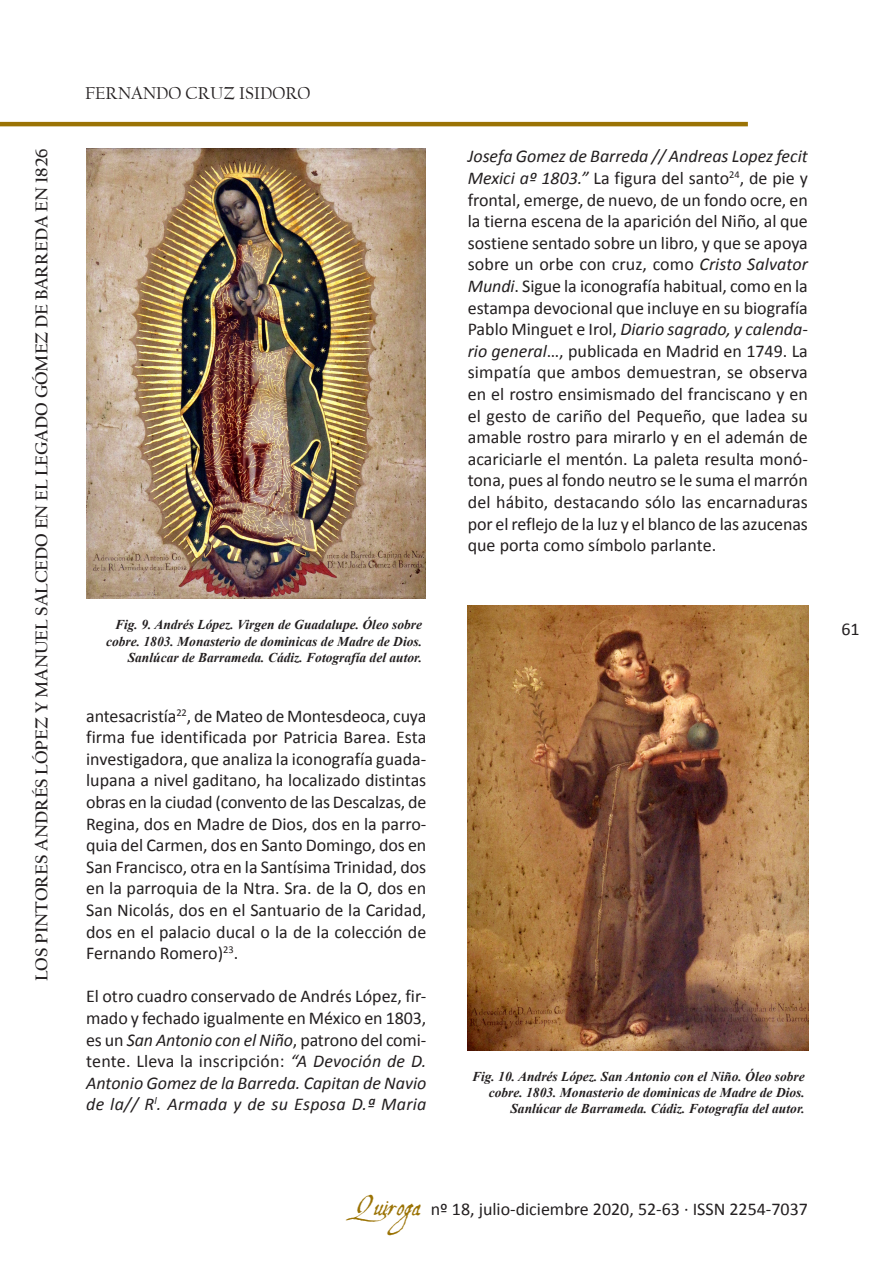
<style>
.page{position:relative;width:893px;height:1263px;background:#fff}
.page>*{position:absolute;margin:0;border:0;box-sizing:border-box;transform-origin:0 0}
.cuerpo_de_texto{font:18px/21.6px "Calibri";color:#231f20;text-align:justify}
.t1{font:700 18px "Californian FB";color:#231f20}
.t2{font:18px "Californian FB";color:#231f20}
.pie_de_foto{font:italic 700 13.5px/16.2px "Times New Roman";color:#231f20;text-align:right}
.s1{font-style:italic}
.s2{font-family:"Aquiline";font-size:27px;color:#9b7305}
</style>
<div class="page">
<hr style="left:0;top:122px;width:748px;height:4px;background:#9b7305">
<img style="left:86px;top:149px;width:339px;height:449px">
<img style="left:468px;top:605px;width:341px;height:445px">
<p class="t1" style="left:31px;top:981px;width:834px;rotate:-90deg">Los Pintores Andrés López Y Manuel Salcedo En El Legado Gómez De Barreda En 1826</p>
<p class="t2" style="left:85px;top:83px;width:227px">FERNANDO CRUZ ISIDORO</p>
<p class="pie_de_foto" style="left:106px;top:616px;width:318px">Fig. 9. Andrés López. Virgen de Guadalupe. Óleo sobre cobre. 1803. Monasterio de dominicas de Madre de Dios.<br>Sanlúcar de Barrameda. Cádiz. Fotografía del autor.</p>
<p class="cuerpo_de_texto" style="left:86px;top:704px;width:342px">antesacristía<sup>22</sup>, de Mateo de Montesdeoca, cuya firma fue identificada por Patricia Barea. Esta investigadora, que analiza la iconografía guada&shy;lupana a nivel gaditano, ha localizado distintas obras en la ciudad (convento de las Descalzas, de Regina, dos en Madre de Dios, dos en la parro&shy;quia del Carmen, dos en Santo Domingo, dos en San Francisco, otra en la Santísima Trinidad, dos en la parroquia de la Ntra. Sra. de la O, dos en San Nicolás, dos en el Santuario de la Caridad, dos en el palacio ducal o la de la colección de Fernando Romero)<sup>23</sup>.</p>
<p class="cuerpo_de_texto" style="left:86px;top:985px;width:342px">El otro cuadro conservado de Andrés López, fir&shy;mado y fechado igualmente en México en 1803, es un <span class="s1">San Antonio con el Niño</span>, patrono del comi&shy;tente. Lleva la inscripción: <span class="s1">“A Devoción de D.<br>Antonio Gomez de la Barreda. Capitan de Navio de la// R</span><sup>l</sup><span class="s1">. Armada y de su Esposa D.ª Maria</span></p>
<p class="cuerpo_de_texto" style="left:468px;top:145px;width:342px"><span class="s1">Josefa Gomez de Barreda // Andreas Lopez fecit Mexici aº 1803.”</span> La figura del santo<sup>24</sup>, de pie y frontal, emerge, de nuevo, de un fondo ocre, en la tierna escena de la aparición del Niño, al que sostiene sentado sobre un libro, y que se apoya sobre un orbe con cruz, como <span class="s1">Cristo Salvator Mundi</span>. Sigue la iconografía habitual, como en la estampa devocional que incluye en su biografía Pablo Minguet e Irol, <span class="s1">Diario sagrado, y calenda&shy;rio general</span>…, publicada en Madrid en 1749. La simpatía que ambos demuestran, se observa en el rostro ensimismado del franciscano y en el gesto de cariño del Pequeño, que ladea su amable rostro para mirarlo y en el ademán de acariciarle el mentón. La paleta resulta monó&shy;tona, pues al fondo neutro se le suma el marrón del hábito, destacando sólo las encarnaduras por el reflejo de la luz y el blanco de las azucenas que porta como símbolo parlante.</p>
<p class="pie_de_foto" style="left:472px;top:1068px;width:334px">Fig. 10. Andrés López. San Antonio con el Niño. Óleo sobre cobre. 1803. Monasterio de dominicas de Madre de Dios.<br>Sanlúcar de Barrameda. Cádiz. Fotografía del autor.</p>
<p class="cuerpo_de_texto" style="left:354px;top:1197px;width:455px"><span class="s2">Quiroga</span> nº 18, julio-diciembre 2020, 52-63 · ISSN 2254-7037</p>
<p class="cuerpo_de_texto" style="left:841px;top:617px;width:20px">61</p>
</div>
